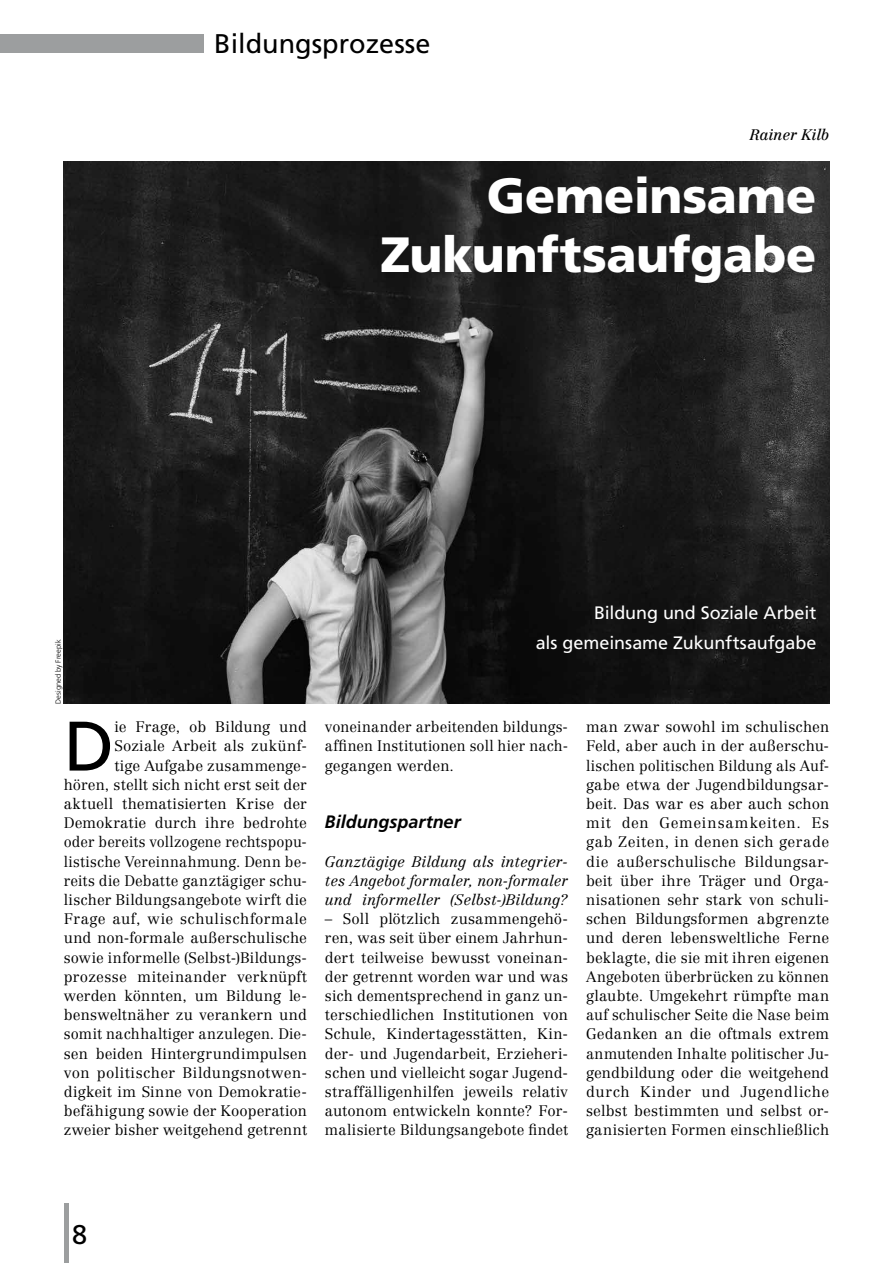
<style>
.page{position:relative;width:893px;height:1263px;background:#fff}
.page>*{position:absolute;margin:0;border:0;box-sizing:border-box;transform-origin:0 0}
.t1{font:70.05px "Frutiger";color:#000}
.t2{font:900 49.5px/59.4px "Frutiger";letter-spacing:-.005em;color:#fff;text-align:right}
.t3{font:27px "Frutiger";color:#000}
.t4{font:18px/30px "Frutiger";letter-spacing:-.005em;color:#fff;text-align:right}
.t5{font:italic 700 18px "Frutiger";letter-spacing:-.005em;color:#000}
.t6{font:300 15px/19.2px "Centennial";letter-spacing:.015em;color:#000;text-align:justify}
.t7{font:italic 300 15px/19.2px "Centennial";letter-spacing:.005em;color:#000;text-align:justify}
.t8{font:italic 15px "Centennial";color:#000}
.t9{font:300 7.5px "Frutiger";color:#000}
</style>
<div class="page">
<img style="left:64px;top:162px;width:765px;height:542px">
<div style="left:64px;top:1203px;width:5px;height:60px;background:#9c9e9f"></div>
<div style="left:0;top:34px;width:204px;height:19px;background:#9c9e9f"></div>
<h3 class="t3" style="left:214px;top:27px;width:218px">Bildungsprozesse</h3>
<p class="t8" style="left:750px;top:125px;width:81px">Rainer Kilb</p>
<p class="t9" style="left:54px;top:704px;width:66px;rotate:-90deg">Designed by Freepik</p>
<h2 class="t2" style="left:380px;top:165px;width:438px">Gemeinsame<br>Zukunftsaufgabe</h2>
<p class="t4" style="left:536px;top:597px;width:282px">Bildung und Soziale Arbeit<br>als gemeinsame Zukunftsaufgabe</p>
<p class="t6" style="left:64px;top:717px;width:245px;text-align:right">ie Frage, ob Bildung und Soziale Arbeit als zukünf-<br>tige Aufgabe zusammenge-<br>hören, stellt sich nicht erst seit der aktuell thematisierten Krise der Demokratie durch ihre bedrohte oder bereits vollzogene rechtspopu&shy;listische Vereinnahmung. Denn be&shy;reits die Debatte ganztägiger schu&shy;lischer Bildungsangebote wirft die Frage auf, wie schulischformale und non-formale außerschulische sowie informelle (Selbst-)Bildungs&shy;prozesse miteinander verknüpft werden könnten, um Bildung le&shy;bensweltnäher zu verankern und somit nachhaltiger anzulegen. Die&shy;sen beiden Hintergrundimpulsen von politischer Bildungsnotwen&shy;digkeit im Sinne von Demokratie&shy;befähigung sowie der Kooperation zweier bisher weitgehend getrennt</p>
<p class="t6" style="left:325px;top:717px;width:245px">voneinander arbeitenden bildungs&shy;affinen Institutionen soll hier nach&shy;gegangen werden.</p>
<h1 class="t1" style="left:64px;top:705px;width:52px">D</h1>
<p class="t5" style="left:325px;top:811px;width:137px">Bildungspartner</p>
<p class="t7" style="left:325px;top:851px;width:245px">Ganztägige Bildung als integrier&shy;tes Angebot formaler, non-formaler und informeller (Selbst-)Bildung?</p>
<p class="t6" style="left:325px;top:909px;width:245px">– Soll plötzlich zusammengehö&shy;ren, was seit über einem Jahrhun&shy;dert teilweise bewusst voneinan&shy;der getrennt worden war und was sich dementsprechend in ganz un&shy;terschiedlichen Institutionen von Schule, Kindertagesstätten, Kin&shy;der- und Jugendarbeit, Erzieheri&shy;schen und vielleicht sogar Jugend&shy;straffälligenhilfen jeweils relativ autonom entwickeln konnte? For&shy;malisierte Bildungsangebote findet</p>
<p class="t6" style="left:586px;top:717px;width:245px">man zwar sowohl im schulischen Feld, aber auch in der außerschu&shy;lischen politischen Bildung als Auf&shy;gabe etwa der Jugendbildungsar&shy;beit. Das war es aber auch schon mit den Gemeinsamkeiten. Es gab Zeiten, in denen sich gerade die außerschulische Bildungsar&shy;beit über ihre Träger und Orga&shy;nisationen sehr stark von schuli&shy;schen Bildungsformen abgrenzte und deren lebensweltliche Ferne beklagte, die sie mit ihren eigenen Angeboten überbrücken zu können glaubte. Umgekehrt rümpfte man auf schulischer Seite die Nase beim Gedanken an die oftmals extrem anmutenden Inhalte politischer Ju&shy;gendbildung oder die weitgehend durch Kinder und Jugendliche selbst bestimmten und selbst or&shy;ganisierten Formen einschließlich</p>
<h3 class="t3" style="left:72px;top:1218px;width:17px">8</h3>
</div>
